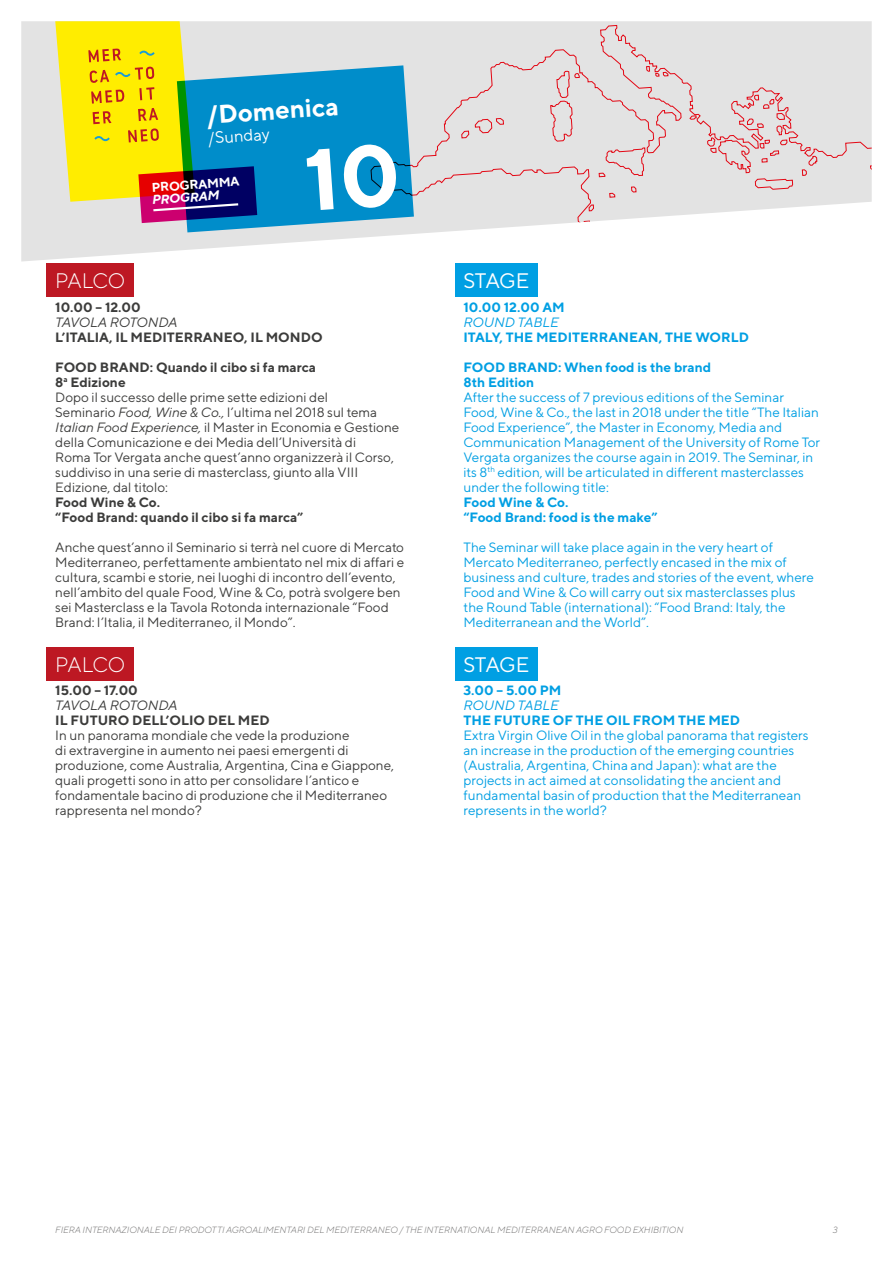
<style>
.page{position:relative;width:893px;height:1263px;background:#fff}
.page>*{position:absolute;margin:0;border:0;box-sizing:border-box;transform-origin:0 0}
.t1{font:700 25.5px "TT Norms";color:#fff}
.t2{font:300 21px "TT Norms";letter-spacing:-.03em;color:#fff}
.t3{font:21px "TT Norms";letter-spacing:-.03em;color:#fff}
.t4{font:16.5px "TT Norms";color:#fff}
.t5{font:13.5px/15px "TT Norms";color:#3c3c3b}
.t6{font:13.5px/15px "TT Norms";color:#009fe3}
.t7{font:700 13.5px/15px "TT Norms";color:#009fe3}
.t8{font:700 13.5px/15px "TT Norms";color:#3c3c3b}
.t9{font:italic 13.5px "TT Norms";letter-spacing:-.04em;color:#3c3c3b}
.t10{font:italic 13.5px "TT Norms";color:#009fe3}
.t11{font:700 12.75px "TT Norms";color:#fff}
.t12{font:italic 700 12.75px "TT Norms";color:#fff}
.t13{font:italic 300 9px "TT Norms";color:#706f6f}
.s1{font-weight:700}
.s2{font-style:italic}
</style>
<div class="page">
<svg style="left:21px;top:21px;width:851px;height:240px"></svg>
<svg style="left:370px;top:25px;width:502px;height:212px;background:#e5e0e0"></svg>
<div style="left:47px;top:264px;width:87px;height:33px;background:#bd1823"></div>
<div style="left:47px;top:647px;width:87px;height:33px;background:#bd1823"></div>
<div style="left:455px;top:264px;width:83px;height:33px;background:#009fe3"></div>
<div style="left:455px;top:647px;width:83px;height:33px;background:#009fe3"></div>
<svg style="left:55px;top:21px;width:359px;height:211px;background:#82af90"></svg>
<h1 class="t1" style="left:205px;top:99px;width:134px;rotate:-4deg">/Domenica</h1>
<p class="t4" style="left:207px;top:128px;width:64px;rotate:-4deg">/Sunday</p>
<p class="t11" style="left:151px;top:179px;width:89px;rotate:-4deg">PROGRAMMA</p>
<p class="t12" style="left:152px;top:192px;width:69px;rotate:-4deg">PROGRAM</p>
<h2 class="t2" style="left:55px;top:268px;width:72px">PALCO</h2>
<p class="t8" style="left:55px;top:299px;width:87px">10.00 – 12.00</p>
<p class="t9" style="left:55px;top:314px;width:124px">TAVOLA ROTONDA</p>
<p class="t8" style="left:55px;top:329px;width:269px">L’ITALIA, IL MEDITERRANEO, IL MONDO</p>
<p class="t5" style="left:55px;top:359px;width:346px"><span class="s1">FOOD BRAND: Quando il cibo si fa marca<br>8</span><sup>a</sup> <span class="s1">Edizione<br></span>Dopo il successo delle prime sette edizioni del<br>Seminario <span class="s2">Food, Wine &amp; Co.,</span> l’ultima nel 2018 sul tema <span class="s2">Italian Food Experience,</span> il Master in Economia e Gestione della Comunicazione e dei Media dell’Università di<br>Roma Tor Vergata anche quest’anno organizzerà il Corso, suddiviso in una serie di masterclass, giunto alla VIII Edizione, dal titolo:</p>
<p class="t8" style="left:55px;top:494px;width:249px">Food Wine &amp; Co.<br>“Food Brand: quando il cibo si fa marca”</p>
<p class="t5" style="left:55px;top:539px;width:350px">Anche quest’anno il Seminario si terrà nel cuore di Mercato Mediterraneo, perfettamente ambientato nel mix di affari e cultura, scambi e storie, nei luoghi di incontro dell’evento, nell’ambito del quale Food, Wine &amp; Co, potrà svolgere ben sei Masterclass e la Tavola Rotonda internazionale “Food Brand: l’Italia, il Mediterraneo, il Mondo”.</p>
<h2 class="t2" style="left:55px;top:651px;width:72px">PALCO</h2>
<p class="t8" style="left:55px;top:682px;width:84px">15.00 – 17.00</p>
<p class="t9" style="left:55px;top:697px;width:124px">TAVOLA ROTONDA</p>
<p class="t8" style="left:55px;top:712px;width:216px">IL FUTURO DELL’OLIO DEL MED</p>
<p class="t5" style="left:55px;top:728px;width:340px">In un panorama mondiale che vede la produzione<br>di extravergine in aumento nei paesi emergenti di produzione, come Australia, Argentina, Cina e Giappone, quali progetti sono in atto per consolidare l’antico e fondamentale bacino di produzione che il Mediterraneo rappresenta nel mondo?</p>
<h2 class="t3" style="left:463px;top:268px;width:67px">STAGE</h2>
<p class="t7" style="left:463px;top:299px;width:103px">10.00 12.00 AM</p>
<p class="t10" style="left:463px;top:314px;width:97px">ROUND TABLE</p>
<p class="t7" style="left:463px;top:329px;width:287px">ITALY, THE MEDITERRANEAN, THE WORLD</p>
<p class="t7" style="left:463px;top:359px;width:249px">FOOD BRAND: When food is the brand<br>8th Edition</p>
<p class="t6" style="left:463px;top:389px;width:358px">After the success of 7 previous editions of the Seminar Food, Wine &amp; Co., the last in 2018 under the title “The Italian Food Experience”, the Master in Economy, Media and Communication Management of the University of Rome Tor Vergata organizes the course again in 2019. The Seminar, in its 8<sup>th</sup> edition, will be articulated in different masterclasses under the following title:</p>
<p class="t7" style="left:463px;top:494px;width:196px">Food Wine &amp; Co.<br>“Food Brand: food is the make”</p>
<p class="t6" style="left:463px;top:539px;width:352px">The Seminar will take place again in the very heart of Mercato Mediterraneo, perfectly encased in the mix of business and culture, trades and stories of the event, where Food and Wine &amp; Co will carry out six masterclasses plus the Round Table (international): “Food Brand: Italy, the Mediterranean and the World”.</p>
<h2 class="t3" style="left:463px;top:651px;width:67px">STAGE</h2>
<p class="t7" style="left:463px;top:682px;width:99px">3.00 – 5.00 PM</p>
<p class="t10" style="left:463px;top:697px;width:97px">ROUND TABLE</p>
<p class="t7" style="left:463px;top:712px;width:278px">THE FUTURE OF THE OIL FROM THE MED</p>
<p class="t6" style="left:463px;top:728px;width:347px">Extra Virgin Olive Oil in the global panorama that registers an increase in the production of the emerging countries (Australia, Argentina, China and Japan): what are the projects in act aimed at consolidating the ancient and fundamental basin of production that the Mediterranean represents in the world?</p>
<p class="t13" style="left:55px;top:1225px;width:630px">FIERA INTERNAZIONALE DEI PRODOTTI AGROALIMENTARI DEL MEDITERRANEO / THE INTERNATIONAL MEDITERRANEAN AGRO FOOD EXHIBITION</p>
<p class="t13" style="left:833px;top:1225px;width:6px">3</p>
</div>
